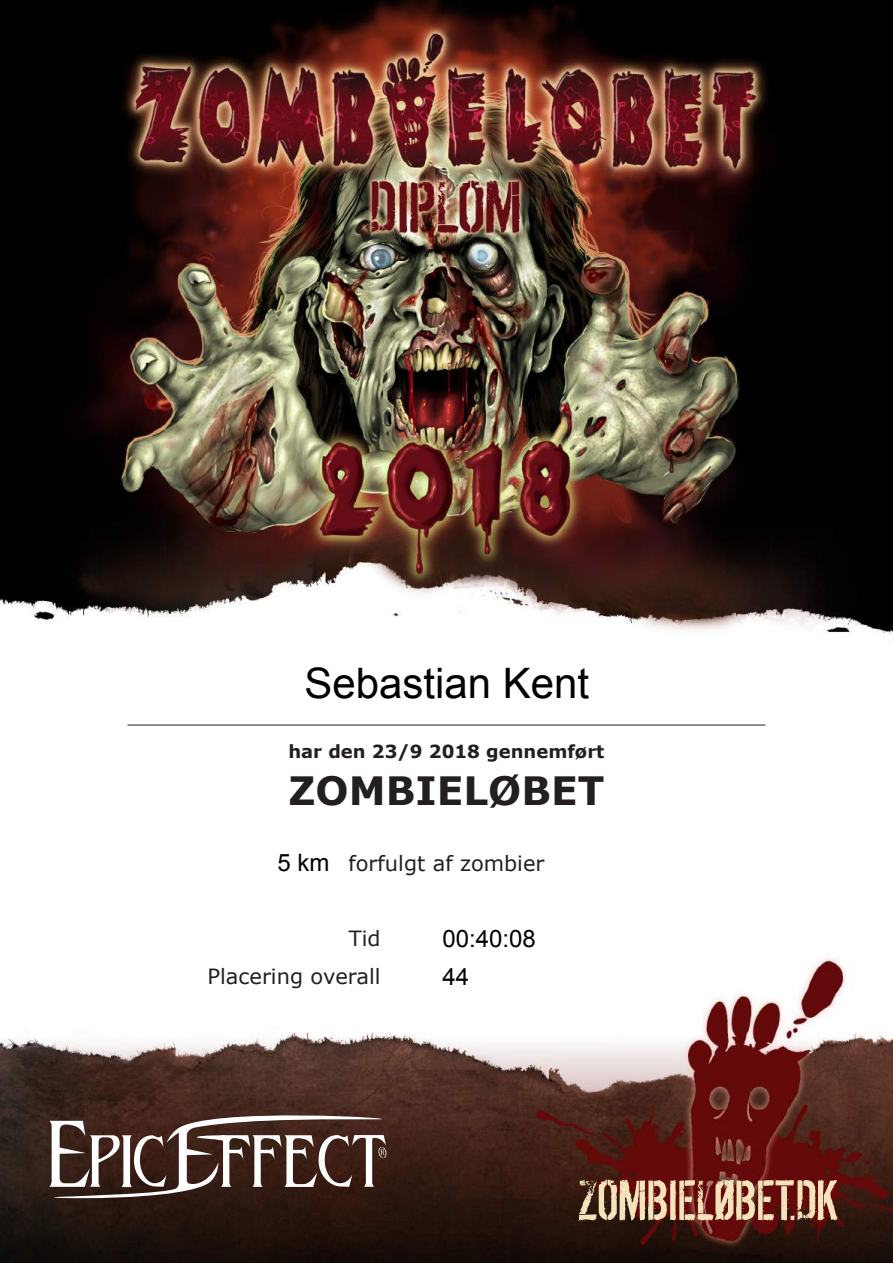
<style>
.page{position:relative;width:893px;height:1263px;background:#fff}
.page>*{position:absolute;margin:0;border:0;box-sizing:border-box;transform-origin:0 0}
.t1{font:62.1px "Dirty Ego";color:#f4e3bb}
.t2{font:42px "Arial";color:#000}
.t3{font:700 39px "Verdana";color:#231f20}
.t4{font:24px "Arial";color:#000}
.t5{font:21px/37.2px "Verdana";color:#231f20;text-align:right}
.t6{font:700 18px "Verdana";color:#231f20}
.s1{font-family:"Arial";font-size:24px;color:#000}
</style>
<div class="page">
<img style="left:0;top:0;width:893px;height:1263px">
<svg style="left:49px;top:1115px;width:337px;height:83px"></svg>
<hr style="left:128px;top:725px;width:637px;height:1px;background:#231f20">
<h2 class="t2" style="left:305px;top:660px;width:286px">Sebastian Kent</h2>
<p class="t6" style="left:288px;top:739px;width:318px">har den 23/9 2018 gennemført</p>
<h3 class="t3" style="left:289px;top:763px;width:317px">ZOMBIELØBET</h3>
<p class="t5" style="left:278px;top:844px;width:268px"><span class="s1">5 km</span> forfulgt af zombier</p>
<p class="t5" style="left:208px;top:920px;width:175px">Tid<br>Placering overall</p>
<p class="t4" style="left:442px;top:926px;width:95px">00:40:08</p>
<p class="t4" style="left:442px;top:963px;width:28px">44</p>
<h1 class="t1" style="left:578px;top:1168px;width:261px">ZOMBIELØBET.DK</h1>
</div>
